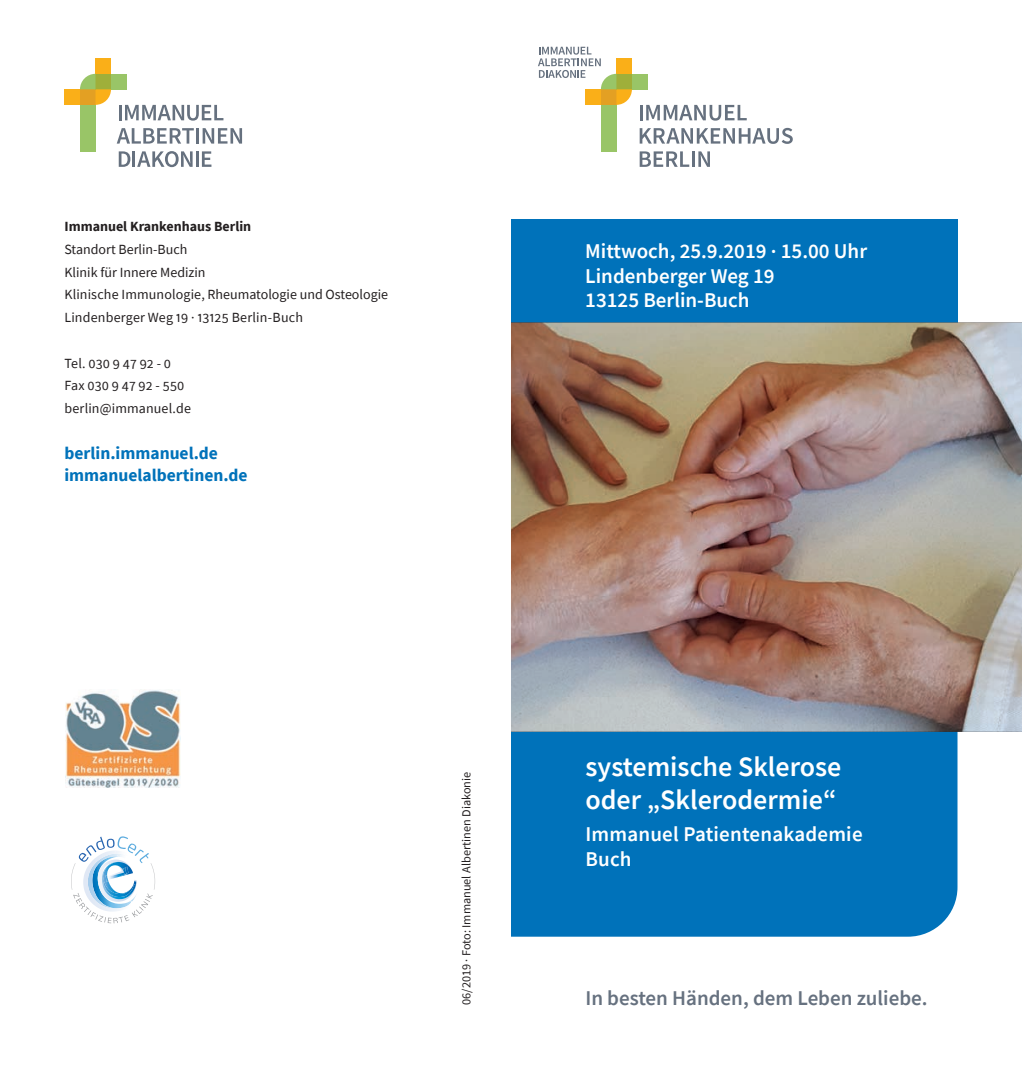
<style>
.page{position:relative;width:1022px;height:1072px;background:#fff}
.page>*{position:absolute;margin:0;border:0;box-sizing:border-box;transform-origin:0 0}
.t1{font:600 28px/33.6px "Source Sans Pro";color:#fff}
.t2{font:600 21px/24.5px "Source Sans Pro";color:#fff}
.t3{font:600 21px "Source Sans Pro";color:#66717f}
.t4{font:700 17.5px/22.8px "Source Sans Pro";color:#0072ba}
.t5{font:14px/22.8px "Source Sans Pro";color:#231f20}
.t6{font:700 14px "Source Sans Pro";color:#231f20}
.t7{font:12.25px "Source Sans Pro";color:#231f20}
</style>
<div class="page">
<div style="left:511px;top:732px;width:446px;height:204px;background:#0072ba"></div>
<div style="left:511px;top:220px;width:446px;height:492px;background:#0072ba"></div>
<img style="left:511px;top:322px;width:511px;height:410px">
<img style="left:65px;top:689px;width:116px;height:98px">
<svg style="left:71px;top:836px;width:84px;height:87px"></svg>
<img style="left:108px;top:872px;width:16px;height:7px">
<svg style="left:640px;top:105px;width:107px;height:16px"></svg>
<svg style="left:640px;top:128px;width:153px;height:16px"></svg>
<svg style="left:640px;top:151px;width:49px;height:16px"></svg>
<hr style="left:692px;top:151px;width:3px;height:16px;background:#66717f">
<svg style="left:698px;top:151px;width:12px;height:16px"></svg>
<div style="left:601px;top:105px;width:15px;height:46px;background:#99c567"></div>
<div style="left:632px;top:74px;width:15px;height:15px;background:#99c567"></div>
<svg style="left:538px;top:47px;width:94px;height:58px"></svg>
<svg style="left:119px;top:105px;width:104px;height:16px"></svg>
<svg style="left:117px;top:128px;width:77px;height:16px"></svg>
<hr style="left:196px;top:128px;width:3px;height:16px;background:#66717f">
<svg style="left:203px;top:128px;width:39px;height:16px"></svg>
<svg style="left:119px;top:151px;width:74px;height:16px"></svg>
<hr style="left:196px;top:151px;width:3px;height:16px;background:#66717f">
<svg style="left:202px;top:151px;width:9px;height:16px"></svg>
<div style="left:80px;top:105px;width:15px;height:46px;background:#99c567"></div>
<div style="left:111px;top:74px;width:15px;height:15px;background:#99c567"></div>
<div style="left:64px;top:89px;width:16px;height:16px;background:#faaf18"></div>
<div style="left:95px;top:58px;width:16px;height:16px;background:#faaf18"></div>
<svg style="left:80px;top:74px;width:31px;height:31px"></svg>
<p class="t6" style="left:64px;top:217px;width:188px">Immanuel Krankenhaus Berlin</p>
<p class="t5" style="left:64px;top:238px;width:325px">Standort Berlin-Buch<br>Klinik für Innere Medizin<br>Klinische Immunologie, Rheumatologie und Osteologie Lindenberger Weg 19 · 13125 Berlin-Buch</p>
<p class="t5" style="left:64px;top:351px;width:128px">Tel. 030 9 47 92 - 0<br>Fax 030 9 47 92 - 550 berlin@immanuel.de</p>
<p class="t4" style="left:64px;top:441px;width:185px">berlin.immanuel.de immanuelalbertinen.de</p>
<p class="t7" style="left:459px;top:1004px;width:234px;rotate:-90deg">06/2019 . Foto: Immanuel Albertinen Diakonie</p>
<h2 class="t2" style="left:585px;top:239px;width:283px">Mittwoch, 25.9.2019 · 15.00 Uhr<br>Lindenberger Weg 19<br>13125 Berlin-Buch</h2>
<h1 class="t1" style="left:585px;top:749px;width:258px">systemische Sklerose oder „Sklerodermie“</h1>
<h2 class="t2" style="left:585px;top:821px;width:279px">Immanuel Patientenakademie<br>Buch</h2>
<h2 class="t3" style="left:585px;top:984px;width:344px">In besten Händen, dem Leben zuliebe.</h2>
</div>
